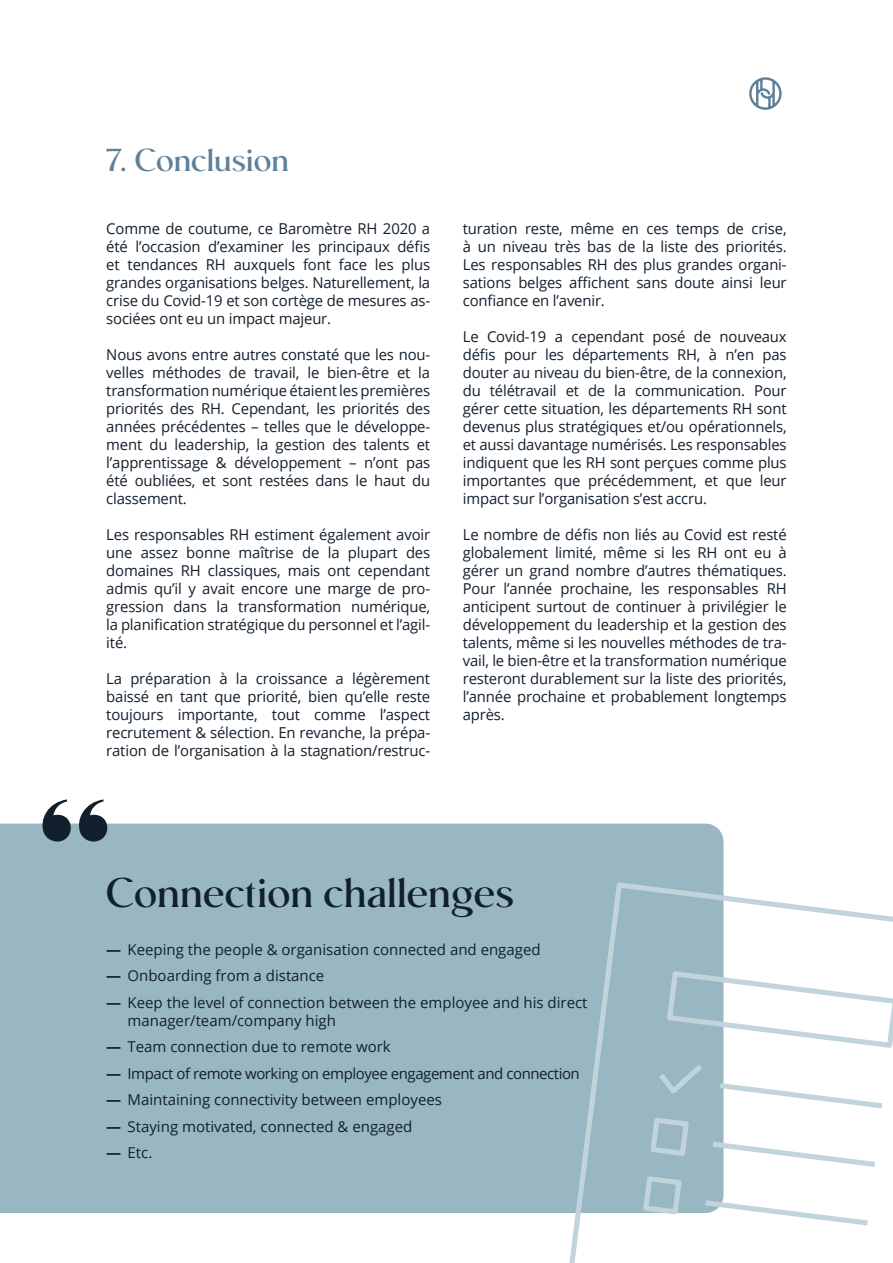
<style>
.page{position:relative;width:893px;height:1263px;background:#fff}
.page>*{position:absolute;margin:0;border:0;box-sizing:border-box;transform-origin:0 0}
.t1{font:700 255px "Moneta";color:#121f2c}
.t2{font:700 45px "Moneta";color:#121f2c}
.t3{font:700 34.5px "Moneta";color:#5e8199}
.t4{font:15px/18px "Open Sans";letter-spacing:-.01em;color:#121f2c;text-align:justify}
.t5{font:15px "Open Sans";letter-spacing:-.03em;color:#121f2c}
.s1{font-weight:700}
</style>
<div class="page">
<svg style="left:749px;top:77px;width:33px;height:33px"></svg>
<div style="left:0;top:823px;width:723px;height:390px;background:#99b7c3"></div>
<svg style="left:557px;top:879px;width:336px;height:384px"></svg>
<h3 class="t3" style="left:106px;top:142px;width:184px">7. Conclusion</h3>
<p class="t4" style="left:106px;top:219px;width:325px">Comme de coutume, ce Baromètre RH 2020 a été l’occasion d’examiner les principaux défis et tendances RH auxquels font face les plus grandes organisations belges. Naturellement, la crise du Covid-19 et son cortège de mesures as&shy;sociées ont eu un impact majeur.</p>
<p class="t4" style="left:106px;top:345px;width:325px">Nous avons entre autres constaté que les nou&shy;velles méthodes de travail, le bien-être et la transformation numérique étaient les premières priorités des RH. Cependant, les priorités des années précédentes – telles que le développe&shy;ment du leadership, la gestion des talents et l’apprentissage &amp; développement – n’ont pas été oubliées, et sont restées dans le haut du classement.</p>
<p class="t4" style="left:106px;top:525px;width:325px">Les responsables RH estiment également avoir une assez bonne maîtrise de la plupart des domaines RH classiques, mais ont cependant admis qu’il y avait encore une marge de pro&shy;gression dans la transformation numérique, la planification stratégique du personnel et l’agil&shy;ité.</p>
<p class="t4" style="left:106px;top:669px;width:325px">La préparation à la croissance a légèrement baissé en tant que priorité, bien qu’elle reste toujours importante, tout comme l’aspect recrutement &amp; sélection. En revanche, la prépa&shy;ration de l’organisation à la stagnation/restruc-</p>
<h1 class="t1" style="left:30px;top:751px;width:92px">“</h1>
<p class="t4" style="left:463px;top:219px;width:325px">turation reste, même en ces temps de crise, à un niveau très bas de la liste des priorités.<br>Les responsables RH des plus grandes organi&shy;sations belges affichent sans doute ainsi leur confiance en l’avenir.</p>
<p class="t4" style="left:463px;top:327px;width:325px">Le Covid-19 a cependant posé de nouveaux défis pour les départements RH, à n’en pas douter au niveau du bien-être, de la connexion, du télétravail et de la communication. Pour gérer cette situation, les départements RH sont devenus plus stratégiques et/ou opérationnels, et aussi davantage numérisés. Les responsables indiquent que les RH sont perçues comme plus importantes que précédemment, et que leur impact sur l’organisation s’est accru.</p>
<p class="t4" style="left:463px;top:525px;width:325px">Le nombre de défis non liés au Covid est resté globalement limité, même si les RH ont eu à gérer un grand nombre d’autres thématiques.<br>Pour l’année prochaine, les responsables RH anticipent surtout de continuer à privilégier le développement du leadership et la gestion des talents, même si les nouvelles méthodes de tra&shy;vail, le bien-être et la transformation numérique resteront durablement sur la liste des priorités, l’année prochaine et probablement longtemps après.</p>
<h2 class="t2" style="left:106px;top:869px;width:409px">Connection challenges</h2>
<p class="t4" style="left:106px;top:940px;width:436px"><span class="s1">—</span> Keeping the people &amp; organisation connected and engaged</p>
<p class="t4" style="left:106px;top:966px;width:220px"><span class="s1">—</span> Onboarding from a distance</p>
<p class="t4" style="left:128px;top:993px;width:461px;text-indent:-21px"><span class="s1">—</span> Keep the level of connection between the employee and his direct manager/team/company high</p>
<p class="t4" style="left:106px;top:1037px;width:286px"><span class="s1">—</span> Team connection due to remote work</p>
<p class="t5" style="left:106px;top:1063px;width:475px"><span class="s1">—</span> Impact of remote working on employee engagement and connection</p>
<p class="t4" style="left:106px;top:1091px;width:337px"><span class="s1">—</span> Maintaining connectivity between employees</p>
<p class="t4" style="left:106px;top:1117px;width:308px"><span class="s1">—</span> Staying motivated, connected &amp; engaged</p>
<p class="t4" style="left:106px;top:1144px;width:48px"><span class="s1">—</span> Etc.</p>
</div>
